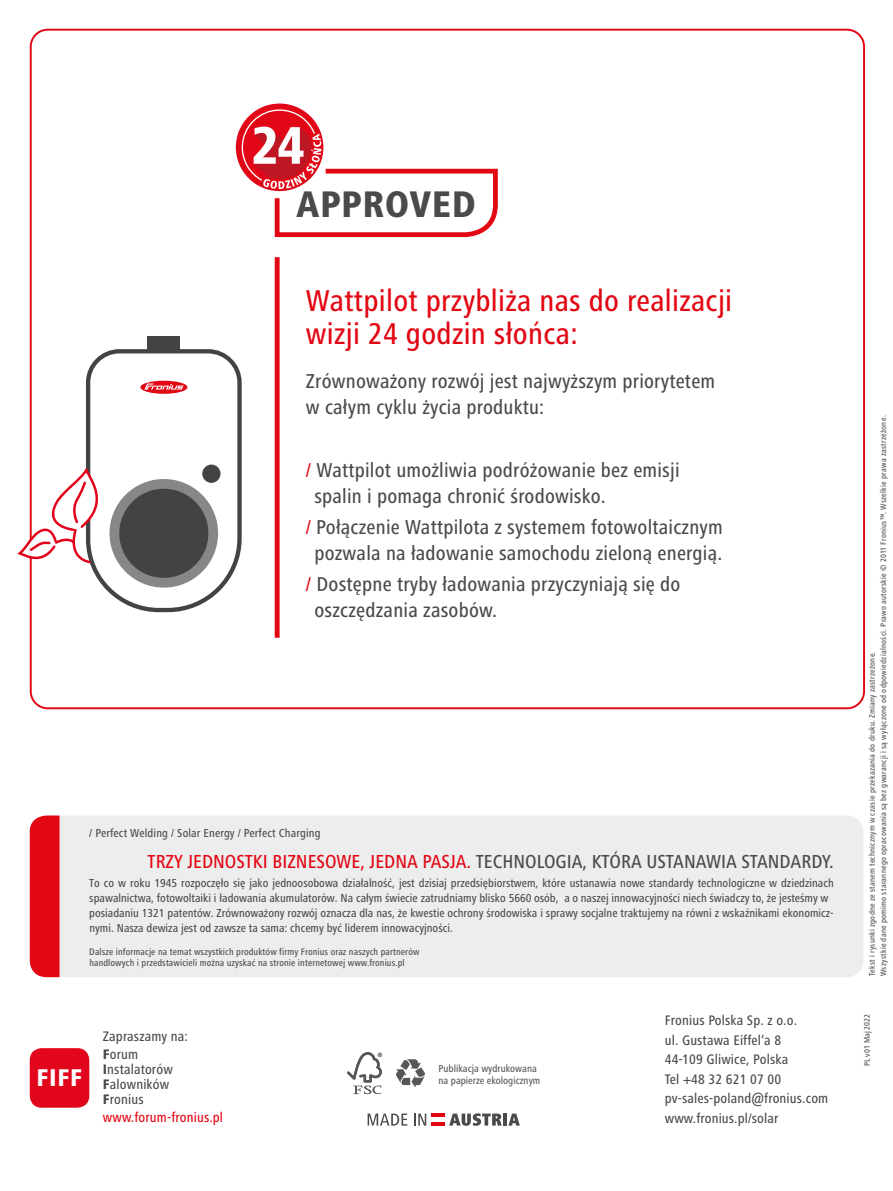
<style>
.page{position:relative;width:893px;height:1191px;background:#fff}
.page>*{position:absolute;margin:0;border:0;box-sizing:border-box;transform-origin:0 0}
.t1{font:800 condensed 38.4px "Frutiger Next LTW1 G";letter-spacing:.01em;color:#4a4a49}
.t2{font:500 condensed 31.2px/32.8px "Frutiger Next LTW1 G";letter-spacing:.01em;color:#e30613}
.t3{font:800 condensed 25.05px "Frutiger Next LTW1 G";color:#fff}
.t4{font:500 condensed 20.85px/26px "Frutiger Next LTW1 G";letter-spacing:.01em;color:#4a4a49}
.t5{font:500 condensed 19.5px "Frutiger Next LTW1 G";color:#4a4a49}
.t6{font:500 condensed 14.25px/19.5px "Frutiger Next LTW1 G";letter-spacing:.01em;color:#4a4a49}
.t7{font:500 condensed 14.25px "Frutiger Next LTW1 G";letter-spacing:.01em;color:#e30613}
.t8{font:500 condensed 12px/15px "Frutiger Next LTW1 G";color:#4a4a49}
.t9{font:500 condensed 10.5px/12px "Frutiger Next LTW1 G";color:#585756}
.t10{font:500 condensed 9.75px/11.2px "Frutiger Next LTW1 G";letter-spacing:.01em;color:#4a4a49}
.t11{font:500 condensed 8.25px/11.2px "Frutiger Next LTW1 G";letter-spacing:.03em;color:#4a4a49}
.t12{font:500 condensed 8.25px "Frutiger Next LTW1 G";letter-spacing:.005em;color:#4a4a49}
.s1{color:#e30613}
.s2{font-weight:800}
</style>
<div class="page">
<div style="left:60px;top:816px;width:803px;height:161px;background:#ededed"></div>
<div style="left:30px;top:815px;width:30px;height:162px;background:#e30613"></div>
<div style="left:30px;top:1048px;width:59px;height:59px;background:#e2061c;border-radius:12px"></div>
<svg style="left:368px;top:1113px;width:39px;height:12px"></svg>
<svg style="left:414px;top:1113px;width:12px;height:12px"></svg>
<svg style="left:449px;top:1113px;width:53px;height:12px"></svg>
<hr style="left:503px;top:1113px;width:4px;height:12px;background:#4a4a49">
<svg style="left:508px;top:1113px;width:12px;height:12px"></svg>
<hr style="left:431px;top:1113px;width:14px;height:4px;background:#e30613">
<svg style="left:431px;top:1122px;width:14px;height:3px"></svg>
<div style="left:275px;top:257px;width:5px;height:380px;background:#e30613"></div>
<div style="left:236px;top:104px;width:87px;height:87px;background:#e20717;border-radius:50%"></div>
<svg style="left:241px;top:109px;width:257px;height:129px"></svg>
<div style="left:148px;top:337px;width:32px;height:14px;background:#414344"></div>
<svg style="left:109px;top:347px;width:133px;height:266px"></svg>
<svg style="left:17px;top:351px;width:223px;height:259px"></svg>
<svg style="left:396px;top:1059px;width:29px;height:28px"></svg>
<svg style="left:347px;top:1052px;width:35px;height:42px"></svg>
<h1 class="t1" style="left:296px;top:183px;width:181px">APPROVED</h1>
<h2 class="t2" style="left:306px;top:284px;width:428px">Wattpilot przybliża nas do realizacji wizji 24 godzin słońca:</h2>
<h3 class="t4" style="left:306px;top:368px;width:411px">Zrównoważony rozwój jest najwyższym priorytetem w całym cyklu życia produktu:</h3>
<h3 class="t4" style="left:314px;top:457px;width:367px;text-indent:-9px"><span class="s1">/</span> Wattpilot umożliwia podróżowanie bez emisji spalin i pomaga chronić środowisko.</h3>
<h3 class="t4" style="left:306px;top:514px;width:418px;text-align:center"><span class="s1">/</span> Połączenie Wattpilota z systemem fotowoltaicznym pozwala na ładowanie samochodu zieloną energią.</h3>
<h3 class="t4" style="left:314px;top:571px;width:367px;text-indent:-9px"><span class="s1">/</span> Dostępne tryby ładowania przyczyniają się do oszczędzania zasobów.</h3>
<p class="t8" style="left:89px;top:825px;width:233px">/ Perfect Welding / Solar Energy / Perfect Charging</p>
<h3 class="t5" style="left:148px;top:850px;width:688px"><span class="s1">TRZY JEDNOSTKI BIZNESOWE, JEDNA PASJA.</span> TECHNOLOGIA, KTÓRA USTANAWIA STANDARDY.</h3>
<p class="t8" style="left:89px;top:875px;width:746px">To co w roku 1945 rozpoczęło się jako jednoosobowa działalność, jest dzisiaj przedsiębiorstwem, które ustanawia nowe standardy technologiczne w dziedzinach spawalnictwa, fotowoltaiki i ładowania akumulatorów. Na całym świecie zatrudniamy blisko 5660 osób, a o naszej innowacyjności niech świadczy to, że jesteśmy w posiadaniu 1321 patentów. Zrównoważony rozwój oznacza dla nas, że kwestie ochrony środowiska i sprawy socjalne traktujemy na równi z wskaźnikami ekonomicz&shy;nymi. Nasza dewiza jest od zawsze ta sama: chcemy być liderem innowacyjności.</p>
<p class="t10" style="left:89px;top:946px;width:332px">Dalsze informacje na temat wszystkich produktów firmy Fronius oraz naszych partnerów handlowych i przedstawicieli można uzyskać na stronie internetowej www.fronius.pl</p>
<h3 class="t3" style="left:36px;top:1063px;width:47px">FIFF</h3>
<p class="t6" style="left:103px;top:1027px;width:87px;line-height:18px">Zapraszamy na:<br><span class="s2">F</span>orum</p>
<p class="t6" style="left:103px;top:1062px;width:71px;line-height:15px"><span class="s2">I</span>nstalatorów<br><span class="s2">F</span>alowników<br><span class="s2">F</span>ronius</p>
<p class="t7" style="left:103px;top:1109px;width:122px">www.forum-fronius.pl</p>
<p class="t9" style="left:439px;top:1062px;width:103px">Publikacja wydrukowana na papierze ekologicznym</p>
<p class="t6" style="left:665px;top:1011px;width:165px">Fronius Polska Sp. z o.o.<br>ul. Gustawa Eiffel‘a 8<br>44-109 Gliwice, Polska<br>Tel +48 32 621 07 00 pv-sales-poland@fronius.com www.fronius.pl/solar</p>
<p class="t11" style="left:866px;top:976px;width:562px;rotate:-90deg">Tekst i rysunki zgodne ze stanem technicznym w czasie przekazania do druku. Zmiany zastrzeżone.<br>Wszystkie dane pomimo starannego opracowania są bez gwarancji i są wyłączone od odpowiedzialności. Prawo autorskie © 2011 Fronius™. Wszelkie prawa zastrzeżone.</p>
<p class="t12" style="left:862px;top:1065px;width:53px;rotate:-90deg">PL v01 Maj 2022</p>
</div>
